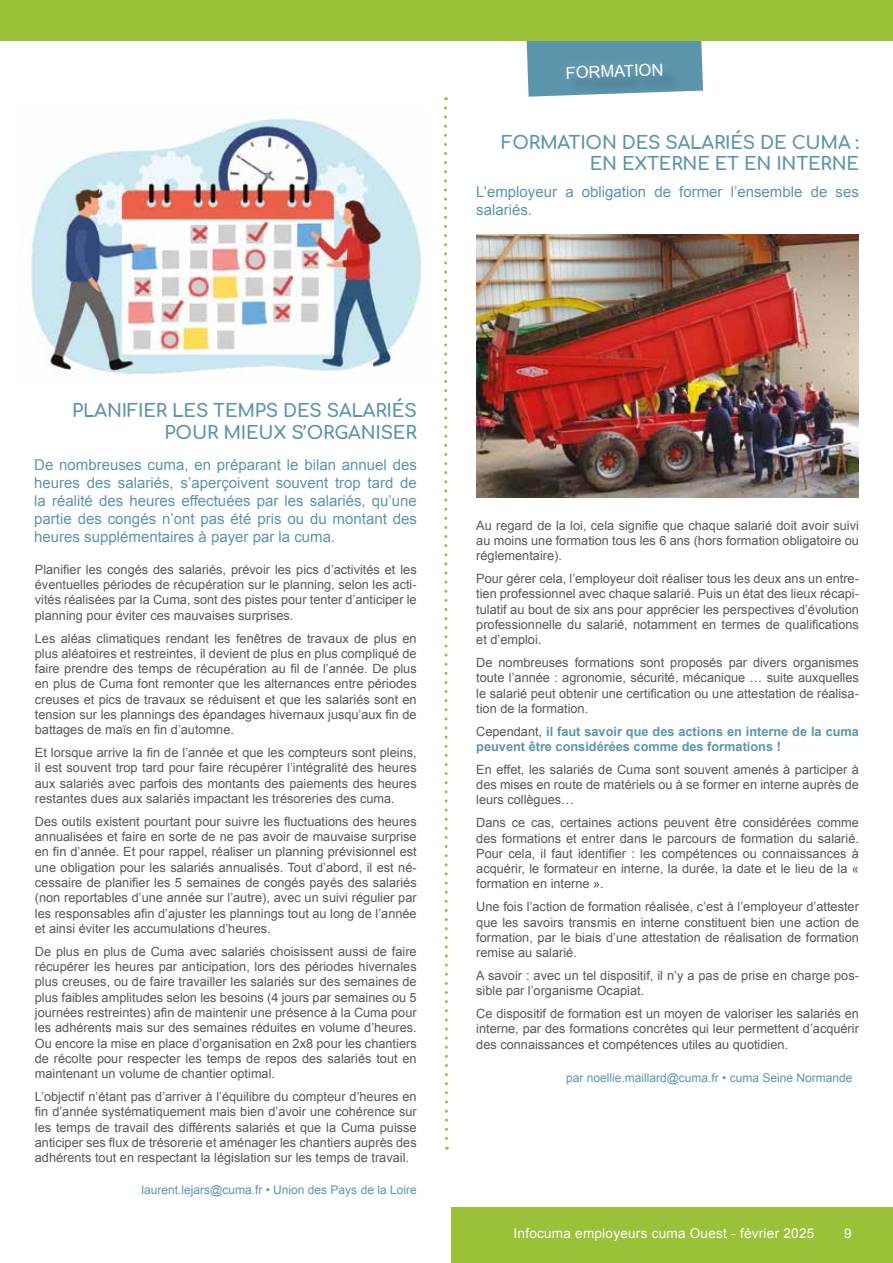
<style>
.page{position:relative;width:893px;height:1263px;background:#fff}
.page>*{position:absolute;margin:0;border:0;box-sizing:border-box;transform-origin:0 0}
.t1{font:700 18px/21.6px "Comfortaa";letter-spacing:-.01em;color:#5b95ac;text-align:right}
.t2{font:16.5px "Arial";color:#fff}
.t3{font:15px/18px "Arial";color:#5b95ac}
.t4{font:13.5px "Arial";letter-spacing:.02em;color:#fff}
.t5{font:12.75px/15.3px "Arial";color:#575756;text-align:justify}
.t6{font:700 12.75px/15.3px "Arial";color:#5b95ac}
.t7{font:12px "Arial";color:#5b95ac}
.s1{font-weight:400;color:#575756}
</style>
<div class="page">
<div style="left:451px;top:1208px;width:442px;height:55px;background:#9ac137"></div>
<svg style="left:526px;top:40px;width:177px;height:57px;background:#679cae"></svg>
<img style="left:476px;top:235px;width:383px;height:263px">
<div style="left:0;top:0;width:893px;height:40px;background:#9ac137"></div>
<svg style="left:444px;top:97px;width:5px;height:1053px"></svg>
<img style="left:31px;top:118px;width:391px;height:258px">
<p class="t2" style="left:565px;top:62px;width:99px;rotate:-2deg">FORMATION</p>
<h1 class="t1" style="left:501px;top:129px;width:359px">FORMATION DES SALARIÉS DE CUMA :<br>EN EXTERNE ET EN INTERNE</h1>
<p class="t3" style="left:476px;top:183px;width:384px">L’employeur a obligation de former l’ensemble de ses salariés.</p>
<h1 class="t1" style="left:72px;top:397px;width:346px">PLANIFIER LES TEMPS DES SALARIÉS<br>POUR MIEUX S’ORGANISER</h1>
<p class="t3" style="left:34px;top:456px;width:384px;text-align:justify">De nombreuses cuma, en préparant le bilan annuel des heures des salariés, s’aperçoivent souvent trop tard de la réalité des heures effectuées par les salariés, qu’une partie des congés n’ont pas été pris ou du montant des heures supplémentaires à payer par la cuma.</p>
<p class="t5" style="left:35px;top:562px;width:383px">Planifier les congés des salariés, prévoir les pics d’activités et les éventuelles périodes de récupération sur le planning, selon les acti&shy;vités réalisées par la Cuma, sont des pistes pour tenter d’anticiper le planning pour éviter ces mauvaises surprises.</p>
<p class="t5" style="left:35px;top:630px;width:383px">Les aléas climatiques rendant les fenêtres de travaux de plus en plus aléatoires et restreintes, il devient de plus en plus compliqué de faire prendre des temps de récupération au fil de l’année. De plus en plus de Cuma font remonter que les alternances entre périodes creuses et pics de travaux se réduisent et que les salariés sont en tension sur les plannings des épandages hivernaux jusqu’aux fin de battages de maïs en fin d’automne.</p>
<p class="t5" style="left:35px;top:745px;width:383px">Et lorsque arrive la fin de l’année et que les compteurs sont pleins, il est souvent trop tard pour faire récupérer l’intégralité des heures aux salariés avec parfois des montants des paiements des heures restantes dues aux salariés impactant les trésoreries des cuma.</p>
<p class="t5" style="left:35px;top:814px;width:383px">Des outils existent pourtant pour suivre les fluctuations des heures annualisées et faire en sorte de ne pas avoir de mauvaise surprise en fin d’année. Et pour rappel, réaliser un planning prévisionnel est une obligation pour les salariés annualisés. Tout d’abord, il est né&shy;cessaire de planifier les 5 semaines de congés payés des salariés (non reportables d’une année sur l’autre), avec un suivi régulier par les responsables afin d’ajuster les plannings tout au long de l’année et ainsi éviter les accumulations d’heures.</p>
<p class="t5" style="left:35px;top:944px;width:383px">De plus en plus de Cuma avec salariés choisissent aussi de faire récupérer les heures par anticipation, lors des périodes hivernales plus creuses, ou de faire travailler les salariés sur des semaines de plus faibles amplitudes selon les besoins (4 jours par semaines ou 5 journées restreintes) afin de maintenir une présence à la Cuma pour les adhérents mais sur des semaines réduites en volume d’heures.<br>Ou encore la mise en place d’organisation en 2x8 pour les chantiers de récolte pour respecter les temps de repos des salariés tout en maintenant un volume de chantier optimal.</p>
<p class="t5" style="left:35px;top:1089px;width:383px">L’objectif n’étant pas d’arriver à l’équilibre du compteur d’heures en fin d’année systématiquement mais bien d’avoir une cohérence sur les temps de travail des différents salariés et que la Cuma puisse anticiper ses flux de trésorerie et aménager les chantiers auprès des adhérents tout en respectant la législation sur les temps de travail.</p>
<p class="t7" style="left:142px;top:1182px;width:277px">laurent.lejars@cuma.fr • Union des Pays de la Loire</p>
<p class="t5" style="left:476px;top:518px;width:384px">Au regard de la loi, cela signifie que chaque salarié doit avoir suivi au moins une formation tous les 6 ans (hors formation obligatoire ou réglementaire).</p>
<p class="t5" style="left:476px;top:571px;width:384px">Pour gérer cela, l’employeur doit réaliser tous les deux ans un entre&shy;tien professionnel avec chaque salarié. Puis un état des lieux récapi&shy;tulatif au bout de six ans pour apprécier les perspectives d’évolution professionnelle du salarié, notamment en termes de qualifications et d’emploi.</p>
<p class="t5" style="left:476px;top:655px;width:384px">De nombreuses formations sont proposés par divers organismes toute l’année : agronomie, sécurité, mécanique … suite auxquelles le salarié peut obtenir une certification ou une attestation de réalisa&shy;tion de la formation.</p>
<p class="t6" style="left:476px;top:724px;width:384px"><span class="s1">Cependant,</span> il faut savoir que des actions en interne de la cuma peuvent être considérées comme des formations !</p>
<p class="t5" style="left:476px;top:762px;width:384px">En effet, les salariés de Cuma sont souvent amenés à participer à des mises en route de matériels ou à se former en interne auprès de leurs collègues…</p>
<p class="t5" style="left:476px;top:815px;width:384px">Dans ce cas, certaines actions peuvent être considérées comme des formations et entrer dans le parcours de formation du salarié.<br>Pour cela, il faut identifier : les compétences ou connaissances à acquérir, le formateur en interne, la durée, la date et le lieu de la « formation en interne ».</p>
<p class="t5" style="left:476px;top:899px;width:384px">Une fois l’action de formation réalisée, c’est à l’employeur d’attester que les savoirs transmis en interne constituent bien une action de formation, par le biais d’une attestation de réalisation de formation remise au salarié.</p>
<p class="t5" style="left:476px;top:968px;width:384px">A savoir : avec un tel dispositif, il n’y a pas de prise en charge pos&shy;sible par l’organisme Ocapiat.</p>
<p class="t5" style="left:476px;top:1006px;width:384px">Ce dispositif de formation est un moyen de valoriser les salariés en interne, par des formations concrètes qui leur permettent d’acquérir des connaissances et compétences utiles au quotidien.</p>
<p class="t7" style="left:566px;top:1070px;width:288px">par noellie.maillard@cuma.fr • cuma Seine Normande</p>
<p class="t4" style="left:513px;top:1225px;width:302px">Infocuma employeurs cuma Ouest - février 2025</p>
<p class="t4" style="left:844px;top:1224px;width:9px">9</p>
</div>
